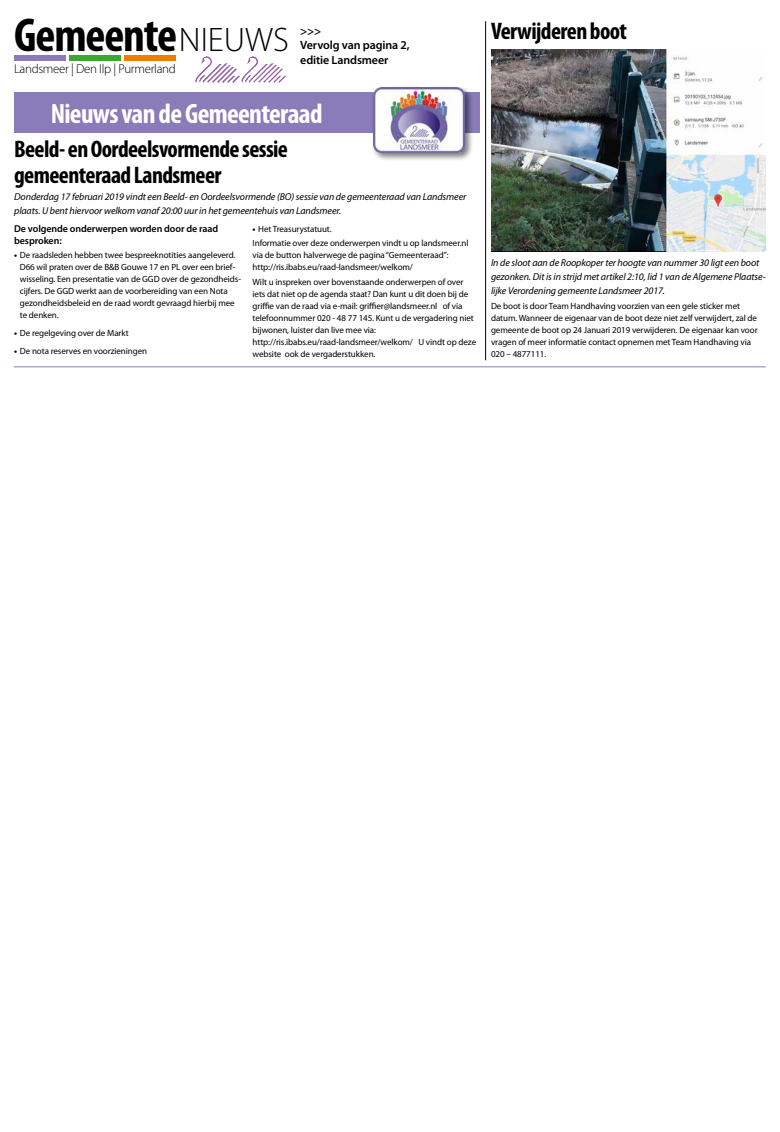
<style>
.page{position:relative;width:780px;height:1132px;background:#fff}
.page>*{position:absolute;margin:0;border:0;box-sizing:border-box;transform-origin:0 0}
.t1{font:700 condensed 47.7px "Myriad Pro";letter-spacing:-.025em;color:#000}
.t2{font:700 condensed 28px "Myriad Pro";letter-spacing:-.025em;color:#fff}
.t3{font:700 condensed 24px/26px "Myriad Pro";letter-spacing:-.025em;color:#000}
.t4{font:300 12.9px "Myriad Pro";letter-spacing:-.025em;color:#000}
.t5{font:600 12px/14.8px "Myriad Pro";letter-spacing:-.01em;color:#000}
.t6{font:italic 10px/14px "Myriad Pro";letter-spacing:-.01em;color:#000}
.t7{font:600 10px/12px "Myriad Pro";letter-spacing:-.01em;color:#000}
.t8{font:9px/12px "Myriad Pro";letter-spacing:-.01em;color:#000}
.s1{font-weight:300;font-stretch:normal;font-size:34px}
.s2{font-weight:700}
</style>
<div class="page">
<div style="left:14px;top:55px;width:52px;height:5px;background:#897cb8"></div>
<div style="left:69px;top:55px;width:52px;height:5px;background:#3fa535"></div>
<div style="left:124px;top:55px;width:52px;height:5px;background:#ef7d00"></div>
<img style="left:195px;top:56px;width:91px;height:27px">
<div style="left:14px;top:92px;width:465px;height:41px;background:#897cb8"></div>
<div style="left:371px;top:85px;width:103px;height:77px;background:#000;opacity:.5"></div>
<img style="left:373px;top:87px;width:91px;height:65px">
<img style="left:491px;top:49px;width:274px;height:202px">
<hr style="left:14px;top:366px;width:751px;height:1px;background:#897cb8">
<hr style="left:485px;top:21px;width:1px;height:339px;background:#000">
<h1 class="t1" style="left:14px;top:6px;width:276px">Gemeente<span class="s1">NIEUWS</span></h1>
<h3 class="t4" style="left:14px;top:61px;width:163px">Landsmeer | Den Ilp | Purmerland</h3>
<h3 class="t5" style="left:300px;top:23px;width:111px">&gt;&gt;&gt;<br>Vervolg van pagina 2, editie Landsmeer</h3>
<h2 class="t2" style="left:51px;top:96px;width:273px">Nieuws van de Gemeenteraad</h2>
<h3 class="t3" style="left:14px;top:135px;width:275px">Beeld- en Oordeelsvormende sessie gemeenteraad Landsmeer</h3>
<p class="t6" style="left:14px;top:189px;width:453px">Donderdag 17 februari 2019 vindt een Beeld- en Oordeelsvormende (BO) sessie van de gemeenteraad van Landsmeer plaats. U bent hiervoor welkom vanaf 20:00 uur in het gemeentehuis van Landsmeer.</p>
<p class="t7" style="left:14px;top:222px;width:206px">De volgende onderwerpen worden door de raad besproken:</p>
<p class="t8" style="left:20px;top:249px;width:223px;text-indent:-6px"><span class="s2">•</span> De raadsleden hebben twee bespreeknotities aangeleverd.<br>D66 wil praten over de B&amp;B Gouwe 17 en PL over een brief&shy;wisseling. Een presentatie van de GGD over de gezondheids&shy;cijfers. De GGD werkt aan de voorbereiding van een Nota gezondheidsbeleid en de raad wordt gevraagd hierbij mee te denken.</p>
<p class="t8" style="left:14px;top:327px;width:116px"><span class="s2">•</span> De regelgeving over de Markt</p>
<p class="t8" style="left:14px;top:344px;width:134px"><span class="s2">•</span> De nota reserves en voorzieningen</p>
<p class="t8" style="left:252px;top:221px;width:217px;line-height:14.8px"><span class="s2">•</span> Het Treasurystatuut.<br>Informatie over deze onderwerpen vindt u op landsmeer.nl</p>
<p class="t8" style="left:252px;top:249px;width:198px">via de button halverwege de pagina “Gemeenteraad”: http://ris.ibabs.eu/raad-landsmeer/welkom/</p>
<p class="t8" style="left:252px;top:276px;width:225px">Wilt u inspreken over bovenstaande onderwerpen of over iets dat niet op de agenda staat? Dan kunt u dit doen bij de griffie van de raad via e-mail: griffier@landsmeer.nl of via telefoonnummer 020 - 48 77 145. Kunt u de vergadering niet bijwonen, luister dan live mee via: http://ris.ibabs.eu/raad-landsmeer/welkom/ U vindt op deze website ook de vergaderstukken.</p>
<h3 class="t3" style="left:491px;top:18px;width:137px">Verwijderen boot</h3>
<p class="t6" style="left:491px;top:256px;width:276px">In de sloot aan de Roopkoper ter hoogte van nummer 30 ligt een boot gezonken. Dit is in strijd met artikel 2:10, lid 1 van de Algemene Plaatse&shy;lijke Verordening gemeente Landsmeer 2017.</p>
<p class="t8" style="left:491px;top:300px;width:268px">De boot is door Team Handhaving voorzien van een gele sticker met datum. Wanneer de eigenaar van de boot deze niet zelf verwijdert, zal de gemeente de boot op 24 Januari 2019 verwijderen. De eigenaar kan voor vragen of meer informatie contact opnemen met Team Handhaving via 020 – 4877111.</p>
</div>
